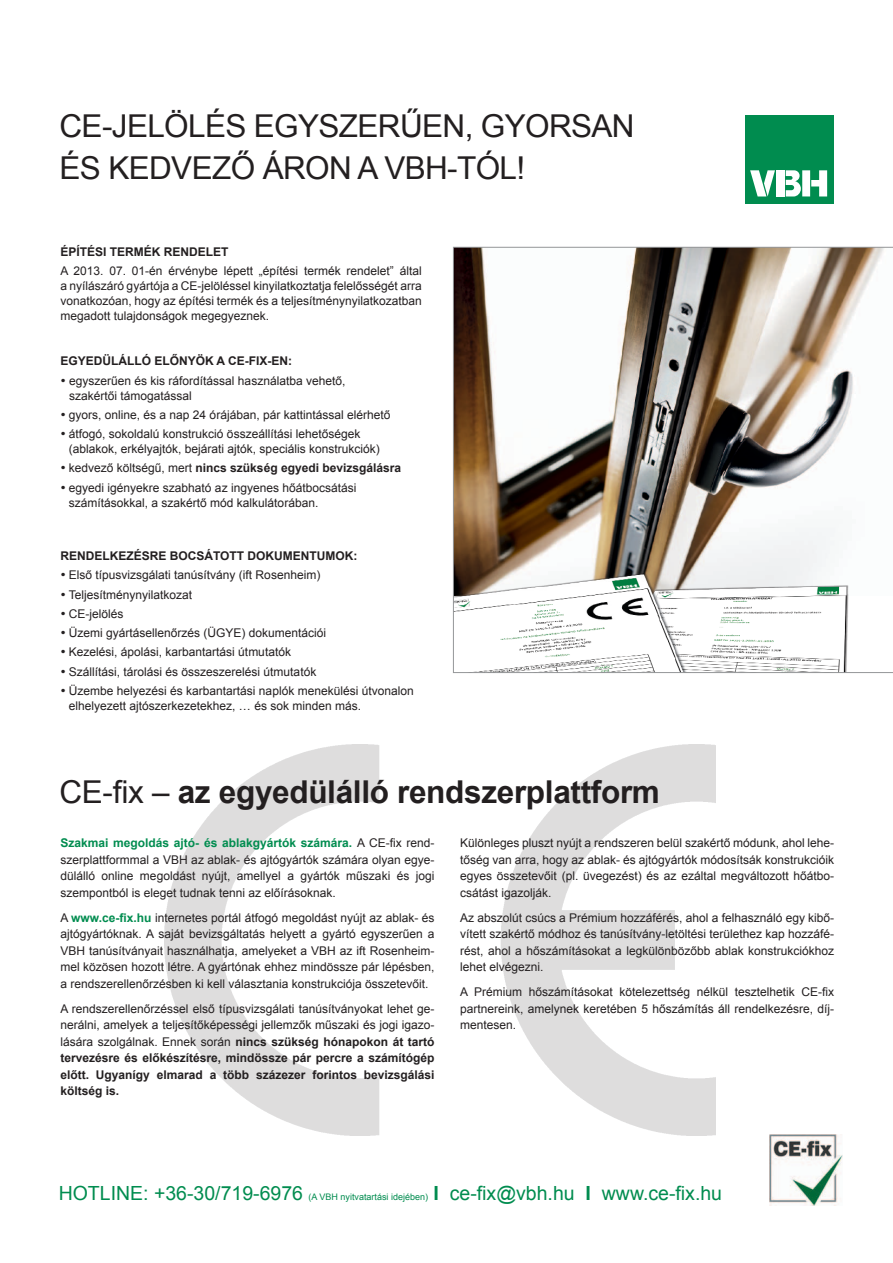
<style>
.page{position:relative;width:893px;height:1263px;background:#fff}
.page>*{position:absolute;margin:0;border:0;box-sizing:border-box;transform-origin:0 0}
.t1{font:31.5px/42px "Arial";letter-spacing:-.02em;color:#231f20}
.t2{font:700 31.5px "Arial";letter-spacing:-.01em;color:#231f20}
.t3{font:19.5px "Arial";color:#008c4f}
.t4{font:12px/16.5px "Arial";color:#231f20;text-align:justify}
.t5{font:700 12px "Arial";color:#231f20}
.s1{font-weight:400}
.s2{font-weight:700;color:#008c4f}
.s3{font-weight:700}
.s4{font-size:9px}
</style>
<div class="page">
<img style="left:164px;top:744px;width:552px;height:392px">
<div style="left:745px;top:115px;width:89px;height:89px;background:#008c4f"></div>
<svg style="left:786px;top:170px;width:15px;height:27px"></svg>
<svg style="left:750px;top:170px;width:25px;height:26px"></svg>
<div style="left:776px;top:170px;width:8px;height:26px;background:#fff"></div>
<div style="left:802px;top:170px;width:8px;height:26px;background:#fff"></div>
<svg style="left:811px;top:170px;width:16px;height:26px"></svg>
<img style="left:769px;top:1134px;width:74px;height:71px">
<img style="left:453px;top:247px;width:440px;height:426px">
<h1 class="t1" style="left:60px;top:106px;width:577px">CE-jelölés egyszerűen, gyorsan és kedvező áron a VBH-tól!</h1>
<p class="t5" style="left:60px;top:244px;width:170px">ÉPÍTÉSI TERMÉK RENDELET</p>
<p class="t4" style="left:60px;top:264px;width:363px;line-height:15px">A 2013. 07. 01-én érvénybe lépett „építési termék rendelet” által a nyílászáró gyártója a CE-jelöléssel kinyilatkoztatja felelősségét arra vonatkozóan, hogy az építési termék és a teljesítménynyilatkozatban megadott tulajdonságok megegyeznek.</p>
<p class="t5" style="left:60px;top:353px;width:233px">EGYEDÜLÁLLÓ ELŐNYÖK a CE-fix-en :</p>
<p class="t4" style="left:69px;top:373px;width:278px;line-height:15px;text-indent:-9px">• egyszerűen és kis ráfordítással használatba vehető, szakértői támogatással</p>
<p class="t4" style="left:60px;top:406px;width:332px">• gyors, online, és a nap 24 órájában, pár kattintással elérhető</p>
<p class="t4" style="left:69px;top:426px;width:312px;line-height:15px;text-indent:-9px">• átfogó, sokoldalú konstrukció összeállítási lehetőségek (ablakok, erkélyajtók, bejárati ajtók, speciális konstrukciók)</p>
<p class="t5" style="left:60px;top:460px;width:342px">• <span class="s1">kedvező költségű, mert</span> nincs szükség egyedi bevizsgálásra</p>
<p class="t4" style="left:69px;top:480px;width:289px;line-height:15px;text-indent:-9px">• egyedi igényekre szabható az ingyenes hőátbocsátási számításokkal, a szakértő mód kalkulátorában.</p>
<p class="t5" style="left:60px;top:548px;width:299px">RENDELKEZÉSRE BOCSÁTOTT DOKUMENTUMOK:</p>
<p class="t4" style="left:60px;top:567px;width:261px">• Első típusvizsgálati tanúsítvány (ift Rosenheim)</p>
<p class="t4" style="left:60px;top:586px;width:133px">• Teljesítménynyilatkozat</p>
<p class="t4" style="left:60px;top:605px;width:65px">• CE-jelölés</p>
<p class="t4" style="left:60px;top:625px;width:267px">• Üzemi gyártásellenőrzés (ÜGYE) dokumentációi</p>
<p class="t4" style="left:60px;top:644px;width:232px">• Kezelési, ápolási, karbantartási útmutatók</p>
<p class="t4" style="left:60px;top:663px;width:257px">• Szállítási, tárolási és összeszerelési útmutatók</p>
<p class="t4" style="left:69px;top:683px;width:346px;line-height:15px;text-indent:-9px">• Üzembe helyezési és karbantartási naplók menekülési útvonalon elhelyezett ajtószerkezetekhez, … és sok minden más.</p>
<h1 class="t2" style="left:60px;top:771px;width:602px"><span class="s1">CE-fix –</span> az egyedülálló rendszerplattform</h1>
<p class="t4" style="left:60px;top:835px;width:376px"><span class="s2">Szakmai megoldás ajtó- és ablakgyártók számára.</span> A CE-fix rend&shy;szerplattformmal a VBH az ablak- és ajtógyártók számára olyan egye&shy;dülálló online megoldást nyújt, amellyel a gyártók műszaki és jogi szempontból is eleget tudnak tenni az előírásoknak.</p>
<p class="t4" style="left:60px;top:909px;width:376px">A <span class="s2">www.ce-fix.hu</span> internetes portál átfogó megoldást nyújt az ablak- és ajtógyártóknak. A saját bevizsgáltatás helyett a gyártó egyszerűen a VBH tanúsítványait használhatja, amelyeket a VBH az ift Rosenheim&shy;mel közösen hozott létre. A gyártónak ehhez mindössze pár lépésben, a rendszerellenőrzésben ki kell választania konstrukciója összetevőit.</p>
<p class="t4" style="left:60px;top:1000px;width:376px">A rendszerellenőrzéssel első típusvizsgálati tanúsítványokat lehet ge&shy;nerálni, amelyek a teljesítőképességi jellemzők műszaki és jogi igazo&shy;lására szolgálnak. Ennek során <span class="s3">nincs szükség hónapokon át tartó tervezésre és előkészítésre, mindössze pár percre a számítógép előtt. Ugyanígy elmarad a több százezer forintos bevizsgálási költség is.</span></p>
<p class="t4" style="left:460px;top:835px;width:376px">Különleges pluszt nyújt a rendszeren belül szakértő módunk, ahol lehe&shy;tőség van arra, hogy az ablak- és ajtógyártók módosítsák konstrukcióik egyes összetevőit (pl. üvegezést) és az ezáltal megváltozott hőátbo&shy;csátást igazolják.</p>
<p class="t4" style="left:460px;top:909px;width:376px">Az abszolút csúcs a Prémium hozzáférés, ahol a felhasználó egy kibő&shy;vített szakértő módhoz és tanúsítvány-letöltési területhez kap hozzáfé&shy;rést, ahol a hőszámításokat a legkülönbözőbb ablak konstrukciókhoz lehet elvégezni.</p>
<p class="t4" style="left:460px;top:984px;width:376px">A Prémium hőszámításokat kötelezettség nélkül tesztelhetik CE-fix partnereink, amelynek keretében 5 hőszámítás áll rendelkezésre, díj&shy;mentesen.</p>
<h2 class="t3" style="left:59px;top:1180px;width:28px">HOTL</h2>
<h2 class="t3" style="left:111px;top:1180px;width:613px">IN E: +36-30/719-6976 <span class="s4">(A VBH nyitvatartási idejében)</span> <span class="s3">I</span> ce-fix@vbh.hu <span class="s3">I</span> www.ce-fix.hu</h2>
</div>
